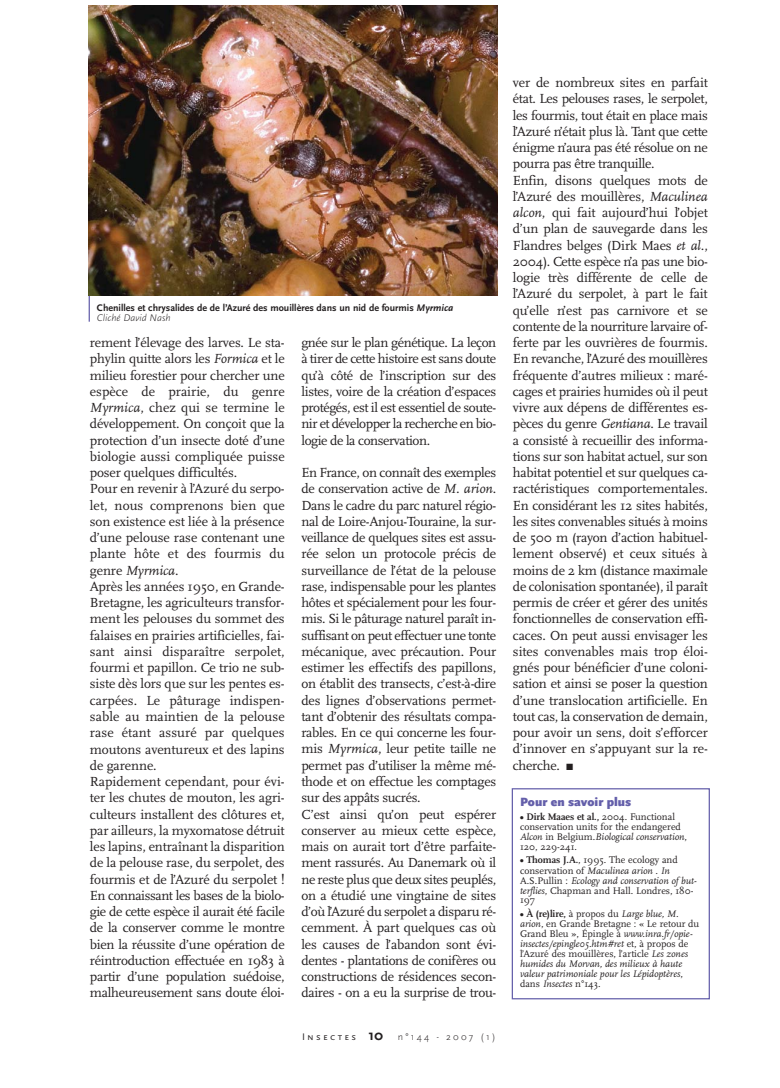
<style>
.page{position:relative;width:780px;height:1088px;background:#fff}
.page>*{position:absolute;margin:0;border:0;box-sizing:border-box;transform-origin:0 0}
.t1{font:13.75px/16.2px "Scala";letter-spacing:-.01em;color:#231f20}
.t2{font:900 12.5px "Scala Sans";color:#645faa}
.t3{font:italic 10px/10px "Scala";letter-spacing:-.005em;color:#231f20}
.t4{font:10px/10px "Scala";color:#231f20}
.t5{font:700 10px/10px "Scala Sans";color:#231f20}
.t6{font:300 10px "Scala Sans";letter-spacing:.22em;color:#231f20}
.s1{font-style:italic}
.s2{font-weight:300;font-style:italic}
.s3{font-family:"Scala Sans Caps";font-weight:400}
.s4{font-weight:700;font-size:15px}
.s5{font-family:"Scala Sans Expert"}
.s6{font-weight:700}
.s7{font-weight:700;font-style:normal}
.s8{font-style:normal}
</style>
<div class="page">
<hr style="left:89px;top:288px;width:1px;height:34px;background:#645faa">
<img style="left:89px;top:5px;width:408px;height:290px">
<div style="left:511px;top:788px;width:198px;height:211px;border:1px solid #645faa"></div>
<p class="t5" style="left:97px;top:304px;width:358px">Chenilles et chrysalides de de l’Azuré des mouillères dans un nid de fourmis <span class="s1">Myrmica<br></span><span class="s2">Cliché David Nash</span></p>
<p class="t1" style="left:90px;top:336px;width:196px">rement l’élevage des larves. Le sta&shy;phylin quitte alors les <span class="s1">Formica</span> et le milieu forestier pour chercher une espèce de prairie, du genre <span class="s1">Myrmica</span>, chez qui se termine le développement. On conçoit que la protection d’un insecte doté d’une biologie aussi compliquée puisse poser quelques difficultés.<br>Pour en revenir à l’Azuré du serpo&shy;let, nous comprenons bien que son existence est liée à la présence d’une pelouse rase contenant une plante hôte et des fourmis du genre <span class="s1">Myrmica</span>.<br>Après les années 1950, en Grande-Bretagne, les agriculteurs transfor&shy;ment les pelouses du sommet des falaises en prairies artificielles, fai&shy;sant ainsi disparaître serpolet, fourmi et papillon. Ce trio ne sub&shy;siste dès lors que sur les pentes es&shy;carpées. Le pâturage indispen&shy;sable au maintien de la pelouse rase étant assuré par quelques moutons aventureux et des lapins de garenne.<br>Rapidement cependant, pour évi&shy;ter les chutes de mouton, les agri&shy;culteurs installent des clôtures et, par ailleurs, la myxomatose détruit les lapins, entraînant la disparition de la pelouse rase, du serpolet, des fourmis et de l’Azuré du serpolet !<br>En connaissant les bases de la biolo&shy;gie de cette espèce il aurait été facile de la conserver comme le montre bien la réussite d’une opération de réintroduction effectuée en 1983 à partir d’une population suédoise, malheureusement sans doute éloi-</p>
<p class="t1" style="left:301px;top:336px;width:196px;text-align:justify">gnée sur le plan génétique. La leçon à tirer de cette histoire est sans doute qu’à côté de l’inscription sur des listes, voire de la création d’espaces protégés, est il est essentiel de soute&shy;nir et développer la recherche en bio&shy;logie de la conservation.</p>
<p class="t1" style="left:301px;top:466px;width:196px">En France, on connaît des exemples de conservation active de <span class="s1">M. arion</span>.<br>Dans le cadre du parc naturel régio&shy;nal de Loire-Anjou-Touraine, la sur&shy;veillance de quelques sites est assu&shy;rée selon un protocole précis de surveillance de l’état de la pelouse rase, indispensable pour les plantes hôtes et spécialement pour les four&shy;mis. Si le pâturage naturel paraît in&shy;suffisant on peut effectuer une tonte mécanique, avec précaution. Pour estimer les effectifs des papillons, on établit des transects, c’est-à-dire des lignes d’observations permet&shy;tant d’obtenir des résultats compa&shy;rables. En ce qui concerne les four&shy;mis <span class="s1">Myrmica</span>, leur petite taille ne permet pas d’utiliser la même mé&shy;thode et on effectue les comptages sur des appâts sucrés.<br>C’est ainsi qu’on peut espérer conserver au mieux cette espèce, mais on aurait tort d’être parfaite&shy;ment rassurés. Au Danemark où il ne reste plus que deux sites peuplés, on a étudié une vingtaine de sites d’où l’Azuré du serpolet a disparu ré&shy;cemment. À part quelques cas où les causes de l’abandon sont évi&shy;dentes - plantations de conifères ou constructions de résidences secon&shy;daires - on a eu la surprise de trou-</p>
<p class="t6" style="left:302px;top:1033px;width:195px"><span class="s3">Insectes</span> <span class="s4">10</span> n°144 - 2007 (1)</p>
<p class="t1" style="left:513px;top:76px;width:196px">ver de nombreux sites en parfait état. Les pelouses rases, le serpolet, les fourmis, tout était en place mais l’Azuré n’était plus là. Tant que cette énigme n’aura pas été résolue on ne pourra pas être tranquille.<br>Enfin, disons quelques mots de l’Azuré des mouillères, <span class="s1">Maculinea alcon</span>, qui fait aujourd’hui l’objet d’un plan de sauvegarde dans les Flandres belges (Dirk Maes <span class="s1">et al.</span>, 2004). Cette espèce n’a pas une bio&shy;logie très différente de celle de l’Azuré du serpolet, à part le fait qu’elle n’est pas carnivore et se contente de la nourriture larvaire of&shy;ferte par les ouvrières de fourmis.<br>En revanche, l’Azuré des mouillères fréquente d’autres milieux : maré&shy;cages et prairies humides où il peut vivre aux dépens de différentes es&shy;pèces du genre <span class="s1">Gentiana</span>. Le travail a consisté à recueillir des informa&shy;tions sur son habitat actuel, sur son habitat potentiel et sur quelques ca&shy;ractéristiques comportementales.<br>En considérant les 12 sites habités, les sites convenables situés à moins de 500 m (rayon d’action habituel&shy;lement observé) et ceux situés à moins de 2 km (distance maximale de colonisation spontanée), il paraît permis de créer et gérer des unités fonctionnelles de conservation effi&shy;caces. On peut aussi envisager les sites convenables mais trop éloi&shy;gnés pour bénéficier d’une coloni&shy;sation et ainsi se poser la question d’une translocation artificielle. En tout cas, la conservation de demain, pour avoir un sens, doit s’efforcer d’innover en s’appuyant sur la re&shy;cherche. <span class="s5">r</span></p>
<p class="t2" style="left:520px;top:796px;width:113px">Pour en savoir plus</p>
<p class="t4" style="left:520px;top:812px;width:168px"><span class="s6">• Dirk Maaes et al.,</span> 2004. Functional conservation units for the endangered <span class="s1">Alcon</span> in Belgium.<span class="s1">Biological conservation</span>, 120, 229-241.</p>
<p class="t4" style="left:520px;top:856px;width:178px"><span class="s6">• Thomas J.A.</span>, 1995. The ecology and conservation of <span class="s1">Maculinea arion . In<br></span>A.S.Pullin : <span class="s1">Ecology and conservation of but&shy;terflies</span>, Chapman and Hall. Londres, 180-<br>197</p>
<p class="t3" style="left:520px;top:910px;width:181px"><span class="s7">• À (re)lire,</span> <span class="s8">à propos du</span> Large blue, M. arion<span class="s8">, en Grande Bretagne : « Le retour du Grand Bleu », Épingle à</span> www.inra.fr/opie&shy;insectes/epingle05.htm#ret <span class="s8">et, à propos de l’Azuré des mouillères, l’article</span> Les zones humides du Morvan, des milieux à haute valeur patrimoniale pour les Lépidoptères<span class="s8">, dans</span> Insectes <span class="s8">n°143.</span></p>
</div>
